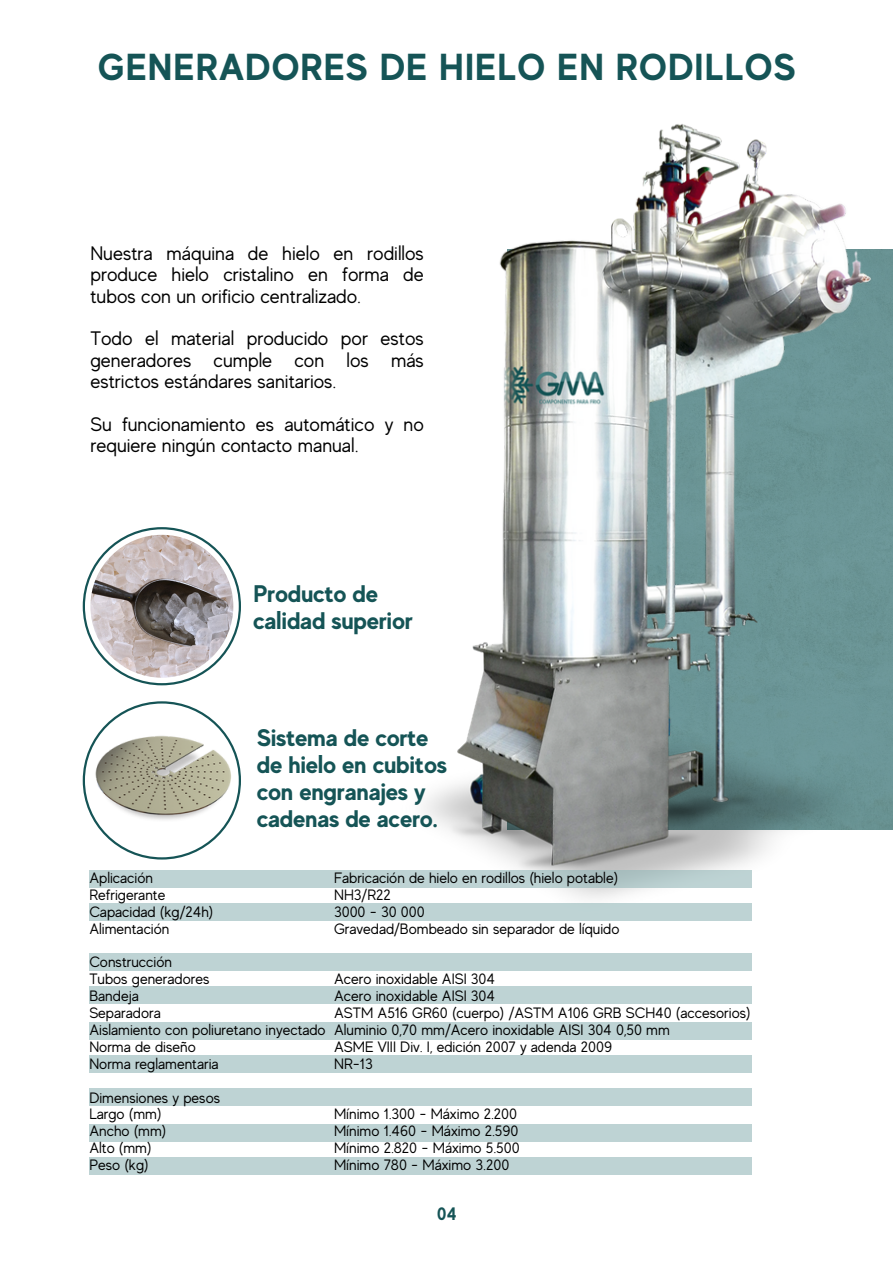
<style>
.page{position:relative;width:893px;height:1264px;background:#fff}
.page>*{position:absolute;margin:0;border:0;box-sizing:border-box;transform-origin:0 0}
.t1{font:700 37.5px "MADE Evolve Sans";letter-spacing:.03em;color:#155456}
.t2{font:700 24px/27px "MADE Evolve Sans";color:#155456}
.t3{font:19.5px/21.3px "MADE Evolve Sans";color:#000;text-align:justify}
.t4{font:700 18px "MADE Evolve Sans";color:#155456}
.t5{font:15px "MADE Evolve Sans";color:#000}
</style>
<div class="page">
<img style="left:356px;top:124px;width:536px;height:797px">
<svg style="left:89px;top:870px;width:662px;height:17px;background:#bacfd0"></svg>
<div style="left:89px;top:903px;width:662px;height:17px;background:#bed3d4"></div>
<div style="left:89px;top:953px;width:662px;height:17px;background:#bed3d4"></div>
<div style="left:89px;top:986px;width:662px;height:17px;background:#bed3d4"></div>
<div style="left:89px;top:1022px;width:662px;height:17px;background:#bed3d4"></div>
<div style="left:89px;top:1055px;width:662px;height:17px;background:#bed3d4"></div>
<div style="left:89px;top:1088px;width:662px;height:17px;background:#bed3d4"></div>
<div style="left:89px;top:1124px;width:662px;height:17px;background:#bed3d4"></div>
<div style="left:89px;top:1157px;width:662px;height:17px;background:#bed3d4"></div>
<svg style="left:83px;top:527px;width:158px;height:158px"></svg>
<img style="left:90px;top:535px;width:143px;height:142px;border-radius:50%">
<svg style="left:83px;top:701px;width:158px;height:158px"></svg>
<p class="t1" style="left:98px;top:44px;width:699px">GENERADORES DE HIELO EN RODILLOS</p>
<p class="t3" style="left:90px;top:242px;width:335px">Nuestra máquina de hielo en rodillos produce hielo cristalino en forma de tubos con un orificio centralizado.</p>
<p class="t3" style="left:90px;top:328px;width:335px">Todo el material producido por estos generadores cumple con los más estrictos estándares sanitarios.</p>
<p class="t3" style="left:90px;top:413px;width:335px">Su funcionamiento es automático y no requiere ningún contacto manual.</p>
<p class="t2" style="left:253px;top:579px;width:161px">Producto de calidad superior</p>
<p class="t2" style="left:257px;top:724px;width:191px">Sistema de corte de hielo en cubitos con engranajes y cadenas de acero.</p>
<p class="t5" style="left:89px;top:869px;width:65px">Aplicación</p>
<p class="t5" style="left:89px;top:886px;width:78px">Refrigerante</p>
<p class="t5" style="left:89px;top:903px;width:125px">Capacidad (kg/24h)</p>
<p class="t5" style="left:89px;top:920px;width:82px">Alimentación</p>
<p class="t5" style="left:89px;top:954px;width:84px">Construcción</p>
<p class="t5" style="left:89px;top:970px;width:122px">Tubos generadores</p>
<p class="t5" style="left:89px;top:987px;width:51px">Bandeja</p>
<p class="t5" style="left:89px;top:1004px;width:73px">Separadora</p>
<p class="t5" style="left:89px;top:1021px;width:238px">Aislamiento con poliuretano inyectado</p>
<p class="t5" style="left:89px;top:1038px;width:108px">Norma de diseño</p>
<p class="t5" style="left:89px;top:1055px;width:131px">Norma reglamentaria</p>
<p class="t5" style="left:89px;top:1089px;width:132px">Dimensiones y pesos</p>
<p class="t5" style="left:89px;top:1105px;width:74px">Largo (mm)</p>
<p class="t5" style="left:89px;top:1122px;width:78px">Ancho (mm)</p>
<p class="t5" style="left:89px;top:1139px;width:64px">Alto (mm)</p>
<p class="t5" style="left:89px;top:1156px;width:61px">Peso (kg)</p>
<p class="t5" style="left:334px;top:869px;width:285px">Fabricación de hielo en rodillos (hielo potable)</p>
<p class="t5" style="left:334px;top:886px;width:58px">NH3/R22</p>
<h3 class="t5" style="left:334px;top:903px;width:92px">3000 - 30 000</h3>
<h3 class="t5" style="left:334px;top:920px;width:287px">Gravedad/Bombeado sin separador de líquido</h3>
<h3 class="t5" style="left:334px;top:970px;width:162px">Acero inoxidable AISI 304</h3>
<h2 class="t5" style="left:334px;top:987px;width:162px">Acero inoxidable AISI 304</h2>
<p class="t5" style="left:334px;top:1004px;width:418px">ASTM A516 GR60 (cuerpo) /ASTM A106 GRB SCH40 (accesorios)</p>
<h2 class="t5" style="left:334px;top:1021px;width:337px">Aluminio 0,70 mm/Acero inoxidable AISI 304 0,50 mm</h2>
<p class="t5" style="left:334px;top:1038px;width:279px">ASME VIII Div. I, edición 2007 y adenda 2009</p>
<p class="t5" style="left:334px;top:1055px;width:40px">NR-13</p>
<p class="t5" style="left:334px;top:1105px;width:185px">Mínimo 1.300 - Máximo 2.200</p>
<p class="t5" style="left:334px;top:1122px;width:186px">Mínimo 1.460 - Máximo 2.590</p>
<p class="t5" style="left:334px;top:1139px;width:187px">Mínimo 2.820 - Máximo 5.500</p>
<p class="t5" style="left:334px;top:1156px;width:177px">Mínimo 780 - Máximo 3.200</p>
<p class="t4" style="left:436px;top:1203px;width:21px">04</p>
</div>
